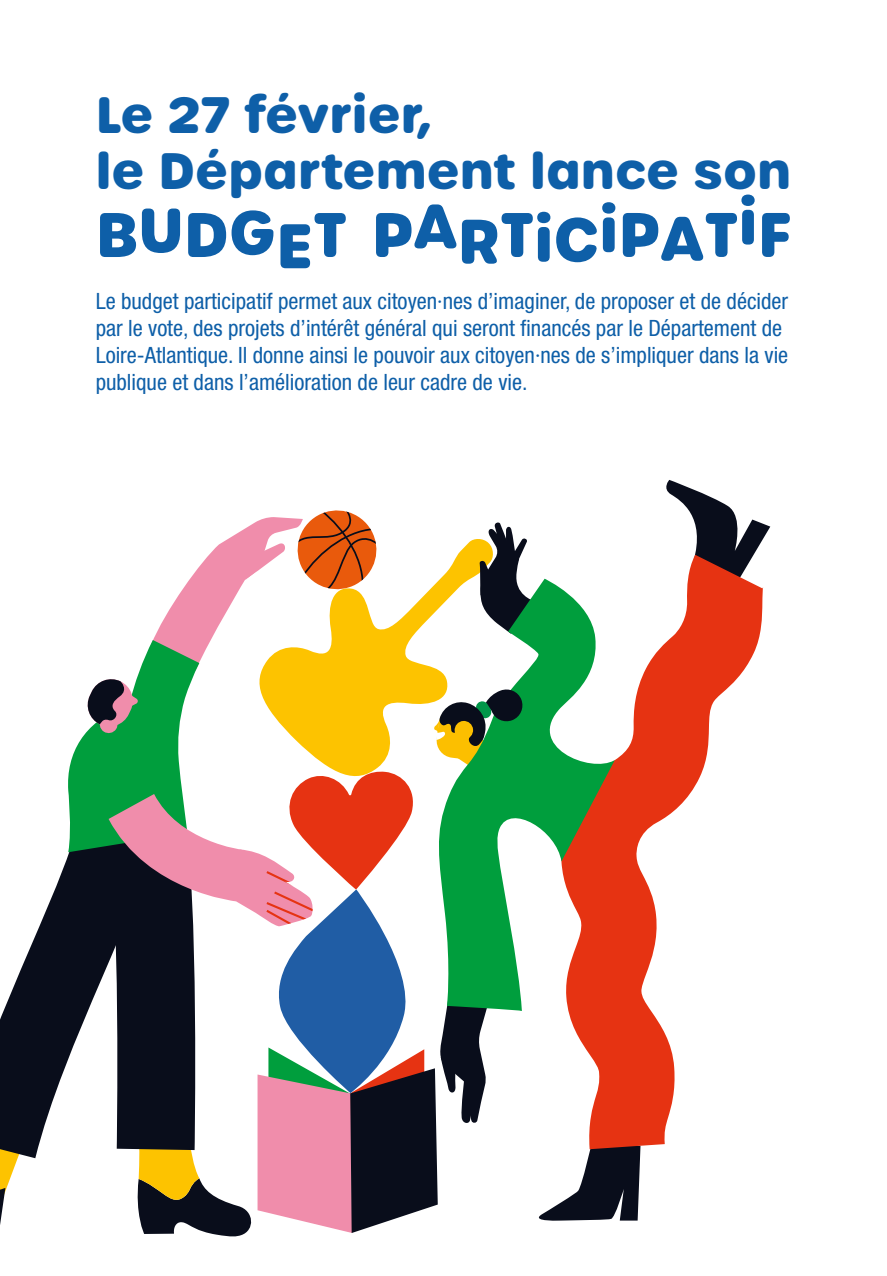
<style>
.page{position:relative;width:887px;height:1276px;background:#fff}
.page>*{position:absolute;margin:0;border:0;box-sizing:border-box;transform-origin:0 0}
.t1{font:700 60.75px "Urbane Rounded";color:#0e5fa8}
.t2{font:700 49.5px/56.2px "Urbane Rounded";color:#0e5fa8}
.t3{font:condensed 22.5px/27px "Helvetica Neue LT";color:#0e5fa8}
</style>
<div class="page">
<svg style="left:0;top:874px;width:61px;height:351px"></svg>
<svg style="left:666px;top:480px;width:104px;height:75px"></svg>
<svg style="left:640px;top:555px;width:123px;height:594px"></svg>
<svg style="left:61px;top:510px;width:579px;height:727px"></svg>
<h2 class="t2" style="left:96px;top:87px;width:697px">Le 27 février,<br>le Département lance son</h2>
<h1 class="t1" style="left:96px;top:193px;width:697px">BUDGET PARTiCiPATiF</h1>
<p class="t3" style="left:96px;top:287px;width:694px">Le budget participatif permet aux citoyen·nes d’imaginer, de proposer et de décider par le vote, des projets d’intérêt général qui seront financés par le Département de Loire-Atlantique. Il donne ainsi le pouvoir aux citoyen·nes de s’impliquer dans la vie publique et dans l’amélioration de leur cadre de vie.</p>
</div>
